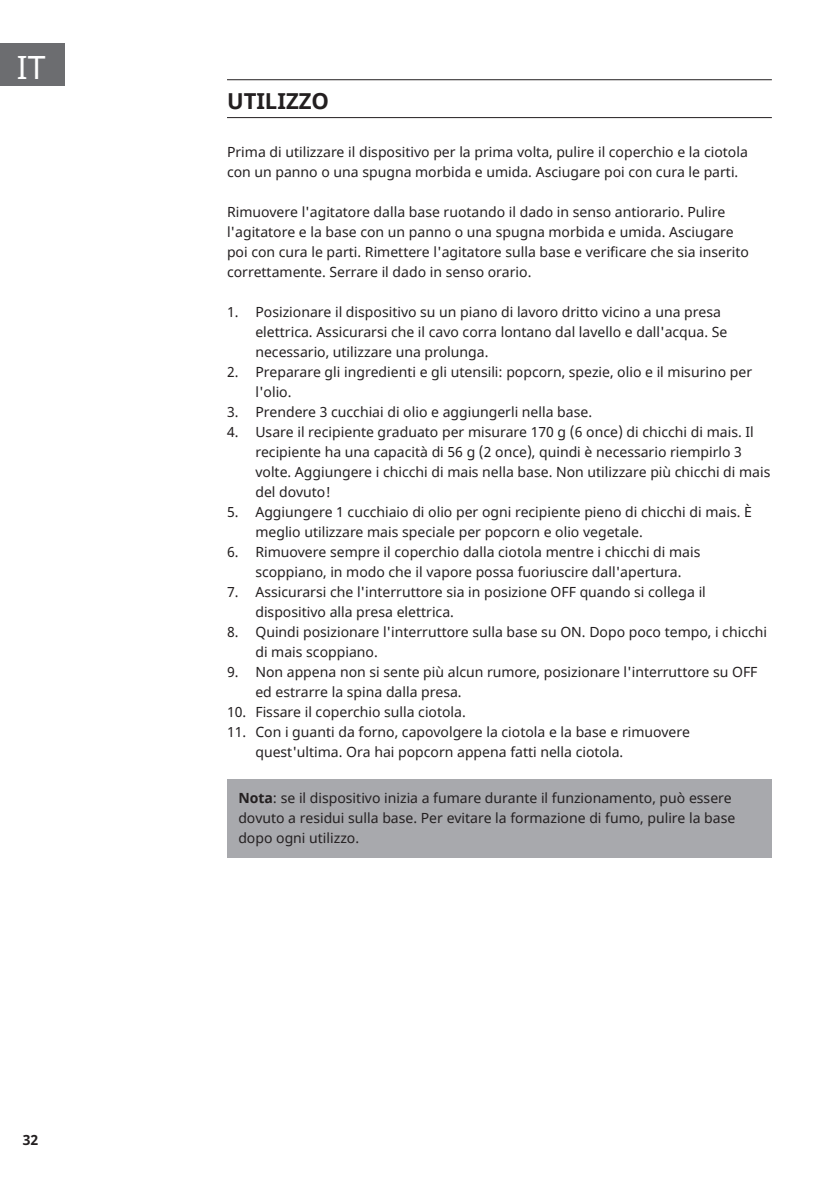
<style>
.page{position:relative;width:840px;height:1191px;background:#fff}
.page>*{position:absolute;margin:0;border:0;box-sizing:border-box;transform-origin:0 0}
.t1{font:32px "Noto Sans";color:#fff}
.t2{font:700 22px "Noto Sans";color:#231f20}
.t3{font:14px/20px "Noto Sans";color:#231f20}
.t4{font:700 14px "Noto Sans";color:#231f20}
.s1{font-weight:700}
</style>
<div class="page">
<div style="left:0;top:43px;width:65px;height:42px;background:#6c6d70"></div>
<hr style="left:227px;top:79px;width:544px;height:1px;background:#231f20">
<hr style="left:227px;top:117px;width:544px;height:1px;background:#231f20">
<div style="left:227px;top:779px;width:544px;height:79px;background:#a8a9ad"></div>
<h1 class="t1" style="left:17px;top:45px;width:30px">IT</h1>
<p class="t4" style="left:23px;top:1130px;width:17px">32</p>
<h2 class="t2" style="left:227px;top:85px;width:103px">UTILIZZO</h2>
<p class="t3" style="left:227px;top:142px;width:522px">Prima di utilizzare il dispositivo per la prima volta, pulire il coperchio e la ciotola con un panno o una spugna morbida e umida. Asciugare poi con cura le parti.</p>
<p class="t3" style="left:227px;top:202px;width:523px">Rimuovere l'agitatore dalla base ruotando il dado in senso antiorario. Pulire l'agitatore e la base con un panno o una spugna morbida e umida. Asciugare poi con cura le parti. Rimettere l'agitatore sulla base e verificare che sia inserito correttamente. Serrare il dado in senso orario.</p>
<p class="t3" style="left:255px;top:302px;width:473px;text-indent:-28px">1. Posizionare il dispositivo su un piano di lavoro dritto vicino a una presa elettrica. Assicurarsi che il cavo corra lontano dal lavello e dall'acqua. Se necessario, utilizzare una prolunga.</p>
<p class="t3" style="left:255px;top:362px;width:498px;text-indent:-28px">2. Preparare gli ingredienti e gli utensili: popcorn, spezie, olio e il misurino per l'olio.</p>
<p class="t3" style="left:227px;top:402px;width:366px">3. Prendere 3 cucchiai di olio e aggiungerli nella base.</p>
<p class="t3" style="left:255px;top:422px;width:516px;text-indent:-28px">4. Usare il recipiente graduato per misurare 170 g (6 once) di chicchi di mais. Il recipiente ha una capacità di 56 g (2 once), quindi è necessario riempirlo 3 volte. Aggiungere i chicchi di mais nella base. Non utilizzare più chicchi di mais del dovuto!</p>
<p class="t3" style="left:255px;top:502px;width:497px;text-indent:-28px">5. Aggiungere 1 cucchiaio di olio per ogni recipiente pieno di chicchi di mais. È meglio utilizzare mais speciale per popcorn e olio vegetale.</p>
<p class="t3" style="left:255px;top:542px;width:446px;text-indent:-28px">6. Rimuovere sempre il coperchio dalla ciotola mentre i chicchi di mais scoppiano, in modo che il vapore possa fuoriuscire dall'apertura.</p>
<p class="t3" style="left:255px;top:582px;width:452px;text-indent:-28px">7. Assicurarsi che l'interruttore sia in posizione OFF quando si collega il dispositivo alla presa elettrica.</p>
<p class="t3" style="left:255px;top:622px;width:513px;text-indent:-28px">8. Quindi posizionare l'interruttore sulla base su ON. Dopo poco tempo, i chicchi di mais scoppiano.</p>
<p class="t3" style="left:255px;top:662px;width:503px;text-indent:-28px">9. Non appena non si sente più alcun rumore, posizionare l'interruttore su OFF ed estrarre la spina dalla presa.</p>
<p class="t3" style="left:227px;top:702px;width:240px">10. Fissare il coperchio sulla ciotola.</p>
<p class="t3" style="left:255px;top:722px;width:436px;text-indent:-28px">11. Con i guanti da forno, capovolgere la ciotola e la base e rimuovere quest'ultima. Ora hai popcorn appena fatti nella ciotola.</p>
<p class="t3" style="left:238px;top:788px;width:498px"><span class="s1">Nota</span>: se il dispositivo inizia a fumare durante il funzionamento, può essere dovuto a residui sulla base. Per evitare la formazione di fumo, pulire la base dopo ogni utilizzo.</p>
</div>
